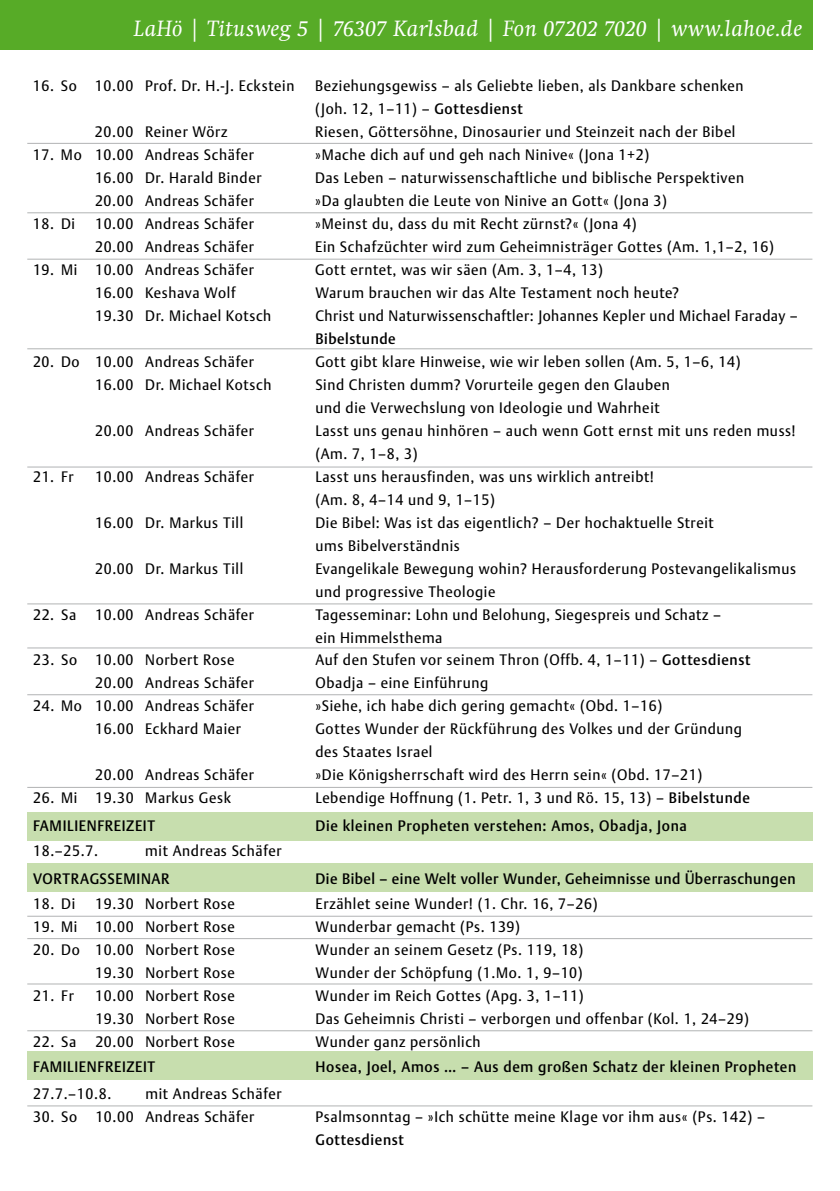
<style>
.page{position:relative;width:840px;height:1191px;background:#fff}
.page>*{position:absolute;margin:0;border:0;box-sizing:border-box;transform-origin:0 0}
.t1{font:italic 23px "Swift EF";letter-spacing:.02em;color:#fff}
.t2{font:15px/23px "DTL Argo TOT";letter-spacing:.045em;color:#000;scale:.95 1}
.t3{font:500 15px "DTL Argo TOT";letter-spacing:.045em;color:#000;scale:.95 1}
.s1{font-weight:500}
</style>
<div class="page">
<div style="left:27px;top:812px;width:785px;height:28px;background:#c7deae"></div>
<div style="left:27px;top:863px;width:785px;height:28px;background:#c7deae"></div>
<div style="left:27px;top:1051px;width:785px;height:29px;background:#c7deae"></div>
<div style="left:0;top:0;width:812px;height:50px;background:#57ab27"></div>
<hr style="left:27px;top:143px;width:785px;height:1px;background:#b1b3b4">
<hr style="left:27px;top:212px;width:785px;height:1px;background:#b1b3b4">
<hr style="left:27px;top:259px;width:785px;height:1px;background:#b1b3b4">
<hr style="left:27px;top:348px;width:785px;height:1px;background:#b1b3b4">
<hr style="left:27px;top:467px;width:785px;height:1px;background:#b1b3b4">
<hr style="left:27px;top:603px;width:785px;height:1px;background:#b1b3b4">
<hr style="left:27px;top:647px;width:785px;height:1px;background:#b1b3b4">
<hr style="left:27px;top:694px;width:785px;height:1px;background:#b1b3b4">
<hr style="left:27px;top:787px;width:785px;height:1px;background:#b1b3b4">
<hr style="left:27px;top:916px;width:785px;height:1px;background:#b1b3b4">
<hr style="left:27px;top:938px;width:785px;height:1px;background:#b1b3b4">
<hr style="left:27px;top:983px;width:785px;height:1px;background:#b1b3b4">
<hr style="left:27px;top:1030px;width:785px;height:1px;background:#b1b3b4">
<hr style="left:27px;top:1105px;width:785px;height:1px;background:#b1b3b4">
<h1 class="t1" style="left:134px;top:16px;width:669px">LaHö | Titusweg 5 | 76307 Karlsbad | Fon 07202 7020 | www.lahoe.de</h1>
<p class="t2" style="left:33px;top:74px;width:276px">16. So 10.00 Prof. Dr. H.-J. Eckstein</p>
<p class="t2" style="left:315px;top:74px;width:452px">Beziehungsgewiss – als Geliebte lieben, als Dankbare schenken (Joh. 12, 1–11) – <span class="s1">Gottesdienst</span></p>
<p class="t2" style="left:95px;top:120px;width:141px">20.00 Reiner Wörz</p>
<p class="t2" style="left:315px;top:120px;width:443px">Riesen, Göttersöhne, Dinosaurier und Steinzeit nach der Bibel</p>
<p class="t2" style="left:33px;top:143px;width:234px">17. Mo 10.00 Andreas Schäfer</p>
<p class="t2" style="left:315px;top:143px;width:353px">»Mache dich auf und geh nach Ninive« (Jona 1+2)</p>
<p class="t2" style="left:95px;top:166px;width:177px">16.00 Dr. Harald Binder</p>
<p class="t2" style="left:315px;top:166px;width:452px">Das Leben – naturwissenschaftliche und biblische Perspektiven</p>
<p class="t2" style="left:95px;top:189px;width:169px">20.00 Andreas Schäfer</p>
<p class="t2" style="left:315px;top:189px;width:371px">»Da glaubten die Leute von Ninive an Gott« (Jona 3)</p>
<p class="t2" style="left:33px;top:212px;width:46px">18. Di</p>
<p class="t2" style="left:95px;top:212px;width:169px">10.00 Andreas Schäfer</p>
<p class="t2" style="left:315px;top:212px;width:339px">»Meinst du, dass du mit Recht zürnst?« (Jona 4)</p>
<p class="t2" style="left:95px;top:235px;width:169px">20.00 Andreas Schäfer</p>
<p class="t2" style="left:315px;top:235px;width:484px">Ein Schafzüchter wird zum Geheimnisträger Gottes (Am. 1,1–2, 16)</p>
<p class="t2" style="left:33px;top:258px;width:234px">19. Mi 10.00 Andreas Schäfer</p>
<p class="t2" style="left:315px;top:258px;width:304px">Gott erntet, was wir säen (Am. 3, 1–4, 13)</p>
<p class="t2" style="left:95px;top:281px;width:149px">16.00 Keshava Wolf</p>
<p class="t2" style="left:315px;top:281px;width:384px">Warum brauchen wir das Alte Testament noch heute?</p>
<p class="t2" style="left:95px;top:304px;width:187px">19.30 Dr. Michael Kotsch</p>
<p class="t2" style="left:315px;top:304px;width:509px">Christ und Naturwissenschaftler: Johannes Kepler und Michael Faraday –</p>
<p class="t3" style="left:315px;top:329px;width:86px">Bibelstunde</p>
<p class="t2" style="left:33px;top:350px;width:234px">20. Do 10.00 Andreas Schäfer</p>
<p class="t2" style="left:315px;top:350px;width:449px">Gott gibt klare Hinweise, wie wir leben sollen (Am. 5, 1–6, 14)</p>
<p class="t2" style="left:95px;top:373px;width:187px">16.00 Dr. Michael Kotsch</p>
<p class="t2" style="left:315px;top:373px;width:374px">Sind Christen dumm? Vorurteile gegen den Glauben und die Verwechslung von Ideologie und Wahrheit</p>
<p class="t2" style="left:95px;top:419px;width:169px">20.00 Andreas Schäfer</p>
<p class="t2" style="left:315px;top:419px;width:507px">Lasst uns genau hinhören – auch wenn Gott ernst mit uns reden muss! (Am. 7, 1–8, 3)</p>
<p class="t2" style="left:33px;top:465px;width:44px">21. Fr</p>
<p class="t2" style="left:95px;top:465px;width:169px">10.00 Andreas Schäfer</p>
<p class="t2" style="left:315px;top:465px;width:358px">Lasst uns herausfinden, was uns wirklich antreibt! (Am. 8, 4–14 und 9, 1–15)</p>
<p class="t2" style="left:95px;top:511px;width:157px">16.00 Dr. Markus Till</p>
<p class="t2" style="left:315px;top:511px;width:421px">Die Bibel: Was ist das eigentlich? – Der hochaktuelle Streit ums Bibelverständnis</p>
<p class="t2" style="left:95px;top:557px;width:157px">20.00 Dr. Markus Till</p>
<p class="t2" style="left:315px;top:557px;width:507px">Evangelikale Bewegung wohin? Herausforderung Postevangelikalismus und progressive Theologie</p>
<p class="t2" style="left:33px;top:603px;width:47px">22. Sa</p>
<p class="t2" style="left:95px;top:603px;width:169px">10.00 Andreas Schäfer</p>
<p class="t2" style="left:315px;top:603px;width:428px">Tagesseminar: Lohn und Belohung, Siegespreis und Schatz – ein Himmelsthema</p>
<p class="t2" style="left:33px;top:649px;width:213px">23. So 10.00 Norbert Rose</p>
<p class="t2" style="left:315px;top:649px;width:459px">Auf den Stufen vor seinem Thron (Offb. 4, 1–11) – <span class="s1">Gottesdienst</span></p>
<p class="t2" style="left:95px;top:672px;width:169px">20.00 Andreas Schäfer</p>
<p class="t2" style="left:315px;top:672px;width:183px">Obadja – eine Einführung</p>
<p class="t2" style="left:33px;top:695px;width:234px">24. Mo 10.00 Andreas Schäfer</p>
<p class="t2" style="left:315px;top:695px;width:366px">»Siehe, ich habe dich gering gemacht« (Obd. 1–16)</p>
<p class="t2" style="left:95px;top:717px;width:155px">16.00 Eckhard Maier</p>
<p class="t2" style="left:315px;top:717px;width:450px">Gottes Wunder der Rückführung des Volkes und der Gründung des Staates Israel</p>
<p class="t2" style="left:95px;top:763px;width:169px">20.00 Andreas Schäfer</p>
<p class="t2" style="left:315px;top:763px;width:408px">»Die Königsherrschaft wird des Herrn sein« (Obd. 17–21)</p>
<p class="t2" style="left:33px;top:786px;width:210px">26. Mi 19.30 Markus Gesk</p>
<p class="t2" style="left:315px;top:786px;width:458px">Lebendige Hoffnung (1. Petr. 1, 3 und Rö. 15, 13) – <span class="s1">Bibelstunde</span></p>
<p class="t3" style="left:33px;top:816px;width:130px">FAMILIENFREIZEIT</p>
<p class="t3" style="left:315px;top:816px;width:392px">Die kleinen Propheten verstehen: Amos, Obadja, Jona</p>
<p class="t2" style="left:33px;top:839px;width:70px">18.–25.7.</p>
<p class="t2" style="left:145px;top:839px;width:145px">mit Andreas Schäfer</p>
<p class="t3" style="left:33px;top:869px;width:145px">VORTRAGSSEMINAR</p>
<p class="t3" style="left:315px;top:869px;width:506px">Die Bibel – eine Welt voller Wunder, Geheimnisse und Überraschungen</p>
<p class="t2" style="left:33px;top:892px;width:46px">18. Di</p>
<p class="t2" style="left:95px;top:892px;width:148px">19.30 Norbert Rose</p>
<p class="t2" style="left:315px;top:892px;width:298px">Erzählet seine Wunder! (1. Chr. 16, 7–26)</p>
<p class="t2" style="left:33px;top:915px;width:213px">19. Mi 10.00 Norbert Rose</p>
<p class="t2" style="left:315px;top:915px;width:217px">Wunderbar gemacht (Ps. 139)</p>
<p class="t2" style="left:33px;top:938px;width:213px">20. Do 10.00 Norbert Rose</p>
<p class="t2" style="left:315px;top:938px;width:283px">Wunder an seinem Gesetz (Ps. 119, 18)</p>
<p class="t2" style="left:95px;top:961px;width:148px">19.30 Norbert Rose</p>
<p class="t2" style="left:315px;top:961px;width:283px">Wunder der Schöpfung (1.Mo. 1, 9–10)</p>
<p class="t2" style="left:33px;top:984px;width:44px">21. Fr</p>
<p class="t2" style="left:95px;top:984px;width:148px">10.00 Norbert Rose</p>
<p class="t2" style="left:315px;top:984px;width:283px">Wunder im Reich Gottes (Apg. 3, 1–11)</p>
<p class="t2" style="left:95px;top:1007px;width:148px">19.30 Norbert Rose</p>
<p class="t2" style="left:315px;top:1007px;width:457px">Das Geheimnis Christi – verborgen und offenbar (Kol. 1, 24–29)</p>
<p class="t2" style="left:33px;top:1030px;width:47px">22. Sa</p>
<p class="t2" style="left:95px;top:1030px;width:148px">20.00 Norbert Rose</p>
<p class="t2" style="left:315px;top:1030px;width:175px">Wunder ganz persönlich</p>
<p class="t3" style="left:33px;top:1057px;width:130px">FAMILIENFREIZEIT</p>
<p class="t3" style="left:315px;top:1057px;width:507px">Hosea, Joel, Amos … – Aus dem großen Schatz der kleinen Propheten</p>
<p class="t2" style="left:33px;top:1082px;width:84px">27.7.–10.8.</p>
<p class="t2" style="left:145px;top:1082px;width:145px">mit Andreas Schäfer</p>
<p class="t2" style="left:33px;top:1105px;width:234px">30. So 10.00 Andreas Schäfer</p>
<p class="t2" style="left:315px;top:1105px;width:474px">Psalmsonntag – »Ich schütte meine Klage vor ihm aus« (Ps. 142) –</p>
<p class="t3" style="left:315px;top:1131px;width:94px">Gottesdienst</p>
</div>
